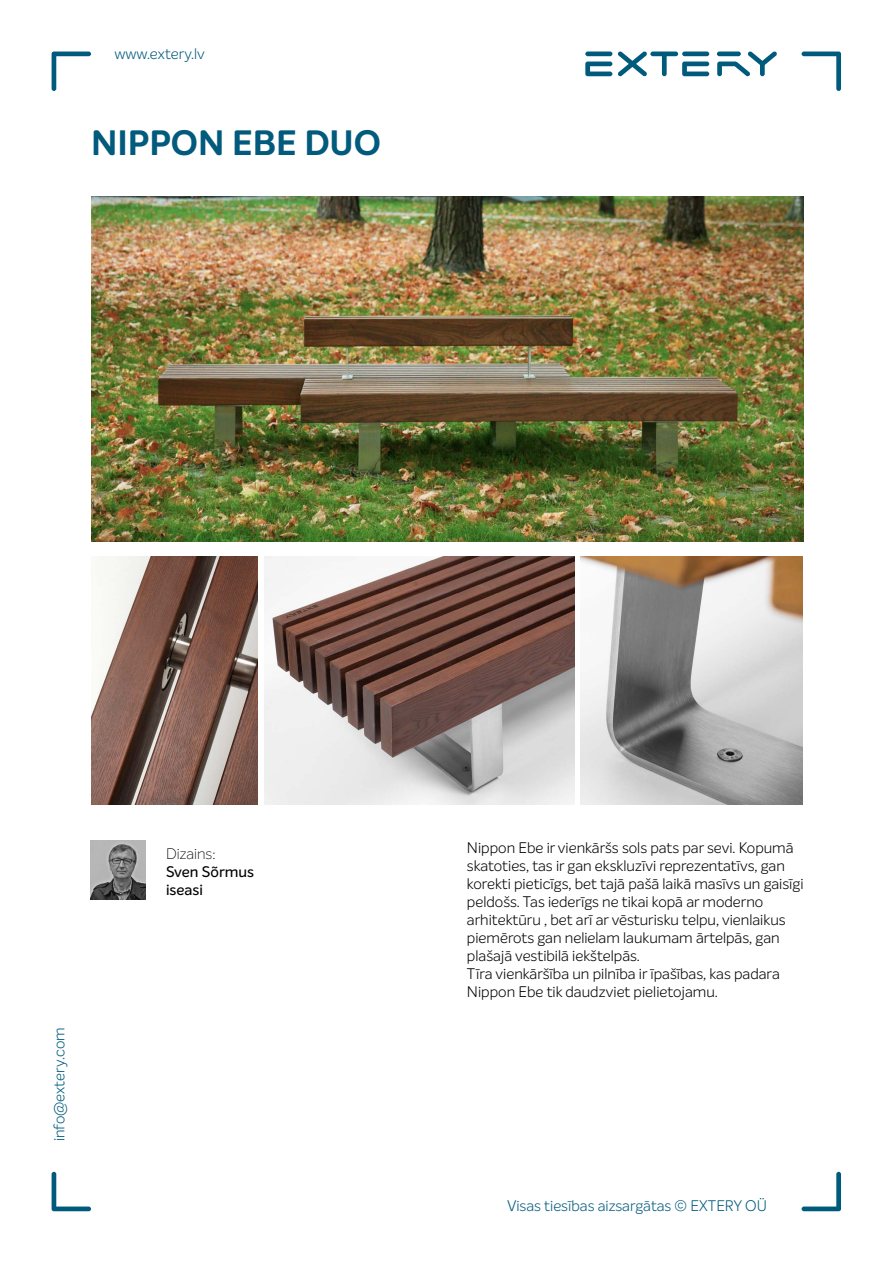
<style>
.page{position:relative;width:893px;height:1263px;background:#fff}
.page>*{position:absolute;margin:0;border:0;box-sizing:border-box;transform-origin:0 0}
.t1{font:700 34.5px "Intelo";color:#025a7c}
.t2{font:300 15px/18px "Intelo";color:#000}
.t3{font:300 15px "Intelo";color:#025a7c}
.t4{font:500 15px/18px "Intelo";color:#000}
.t5{font:300 15px "Intelo";color:#005a7c}
.t6{font:100 15px "Intelo";color:#000}
</style>
<div class="page">
<svg style="left:802px;top:52px;width:39px;height:39px"></svg>
<svg style="left:802px;top:1172px;width:39px;height:39px"></svg>
<svg style="left:52px;top:1172px;width:39px;height:39px"></svg>
<svg style="left:52px;top:52px;width:39px;height:39px"></svg>
<svg style="left:585px;top:51px;width:192px;height:26px"></svg>
<img style="left:90px;top:841px;width:56px;height:59px">
<img style="left:91px;top:197px;width:713px;height:345px">
<img style="left:265px;top:557px;width:310px;height:247px">
<img style="left:91px;top:557px;width:167px;height:247px">
<img style="left:581px;top:557px;width:222px;height:247px">
<p class="t3" style="left:114px;top:45px;width:92px">www.extery.lv</p>
<h1 class="t1" style="left:91px;top:121px;width:291px">NIPPON EBE DUO</h1>
<p class="t5" style="left:50px;top:1141px;width:116px;rotate:-90deg">info@extery.com</p>
<p class="t6" style="left:166px;top:845px;width:51px">Dizains:</p>
<p class="t4" style="left:166px;top:863px;width:90px">Sven Sõrmus iseasi</p>
<p class="t2" style="left:467px;top:839px;width:338px">Nippon Ebe ir vienkāršs sols pats par sevi. Kopumā skatoties, tas ir gan ekskluzīvi reprezentatīvs, gan korekti pieticīgs, bet tajā pašā laikā masīvs un gaisīgi peldošs. Tas iederīgs ne tikai kopā ar moderno arhitektūru , bet arī ar vēsturisku telpu, vienlaikus piemērots gan nelielam laukumam ārtelpās, gan plašajā vestibilā iekštelpās.<br>Tīra vienkāršība un pilnība ir īpašības, kas padara Nippon Ebe tik daudzviet pielietojamu.</p>
<p class="t3" style="left:507px;top:1196px;width:261px">Visas tiesības aizsargātas © EXTERY OÜ</p>
</div>
